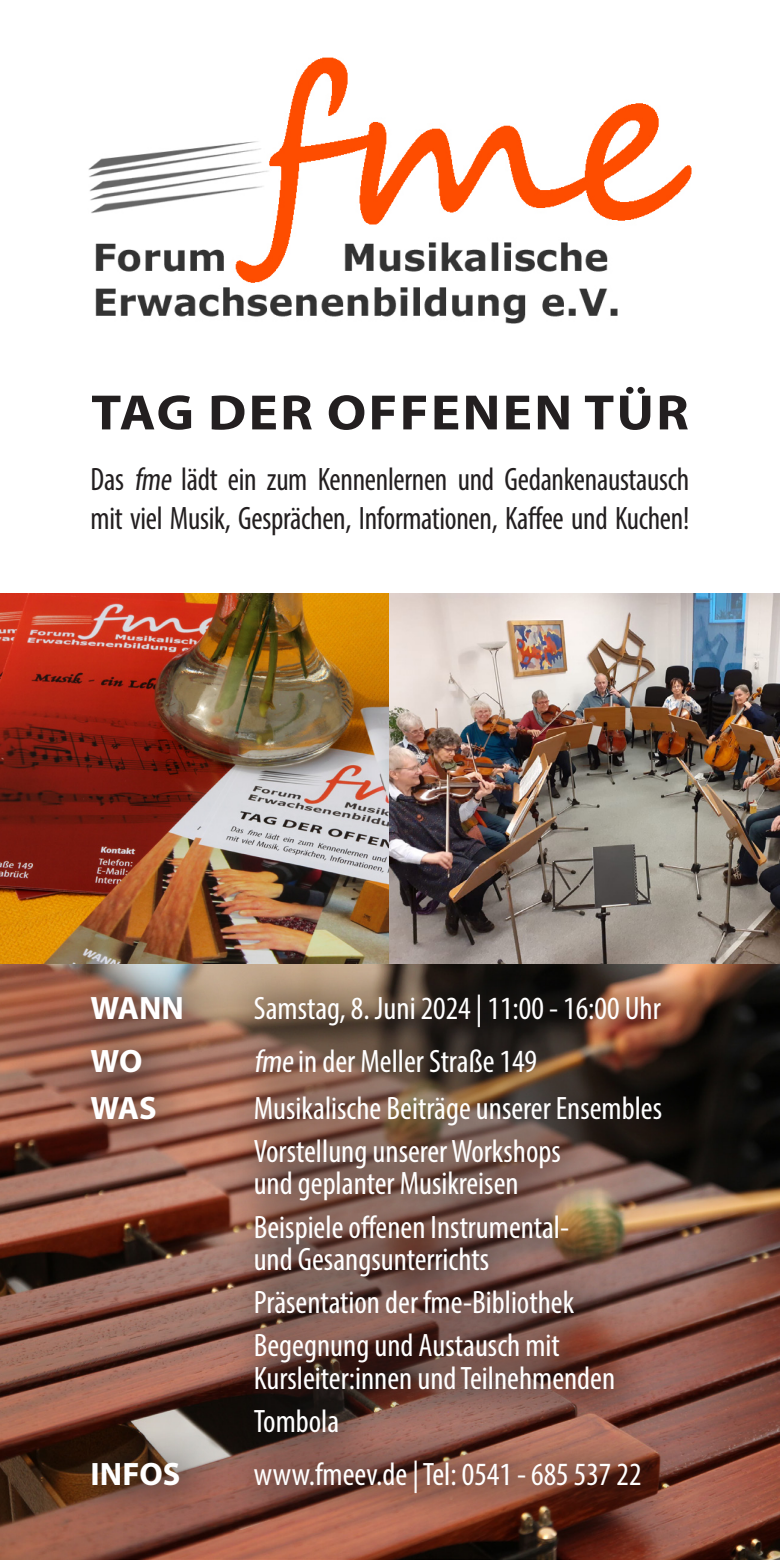
<style>
.page{position:relative;width:780px;height:1560px;background:#fff}
.page>*{position:absolute;margin:0;border:0;box-sizing:border-box;transform-origin:0 0}
.t1{font:700 50px "Myriad Pro";letter-spacing:.04em;color:#231f20;scale:1.1 1}
.t2{font:condensed 32.5px/32.5px "Myriad Pro";color:#fff}
.t3{font:condensed 32.5px/39px "Myriad Pro";letter-spacing:-.01em;color:#231f20;scale:.95 1}
.t4{font:700 32.5px "Myriad Pro";color:#fff}
</style>
<div class="page">
<img style="left:88px;top:57px;width:604px;height:267px">
<img style="left:0;top:593px;width:780px;height:371px">
<img style="left:0;top:964px;width:780px;height:595px">
<div style="left:61px;top:960px;width:644px;height:571px;background:#231f20;opacity:.5"></div>
<p class="t1" style="left:91px;top:380px;width:544px">TAG DER OFFENEN TÜR</p>
<p class="t3" style="left:91px;top:459px;width:631px">Das fme lädt ein zum Kennenlernen und Gedankenaustausch mit viel Musik, Gesprächen, Informationen, Kaffee und Kuchen!</p>
<p class="t4" style="left:91px;top:986px;width:95px">WANN</p>
<p class="t2" style="left:254px;top:991px;width:408px">Samstag, 8. Juni 2024 | 11:00 - 16:00 Uhr</p>
<p class="t4" style="left:91px;top:1039px;width:53px">WO</p>
<p class="t2" style="left:254px;top:1044px;width:285px">fme in der Meller Straße 149</p>
<p class="t4" style="left:91px;top:1086px;width:67px">WAS</p>
<p class="t2" style="left:254px;top:1091px;width:410px">Musikalische Beiträge unserer Ensembles</p>
<p class="t2" style="left:254px;top:1134px;width:308px">Vorstellung unserer Workshops und geplanter Musikreisen</p>
<p class="t2" style="left:254px;top:1209px;width:317px">Beispiele offenen Instrumental&shy;und Gesangsunterrichts</p>
<p class="t2" style="left:254px;top:1285px;width:322px">Präsentation der fme-Bibliothek</p>
<p class="t2" style="left:254px;top:1328px;width:363px">Begegnung und Austausch mit<br>Kursleiter:innen und Teilnehmenden</p>
<p class="t2" style="left:254px;top:1404px;width:87px">Tombola</p>
<p class="t4" style="left:91px;top:1452px;width:91px">INFOS</p>
<p class="t2" style="left:254px;top:1457px;width:389px">www.fmeev.de | Tel: 0541 - 685 537 22</p>
</div>
